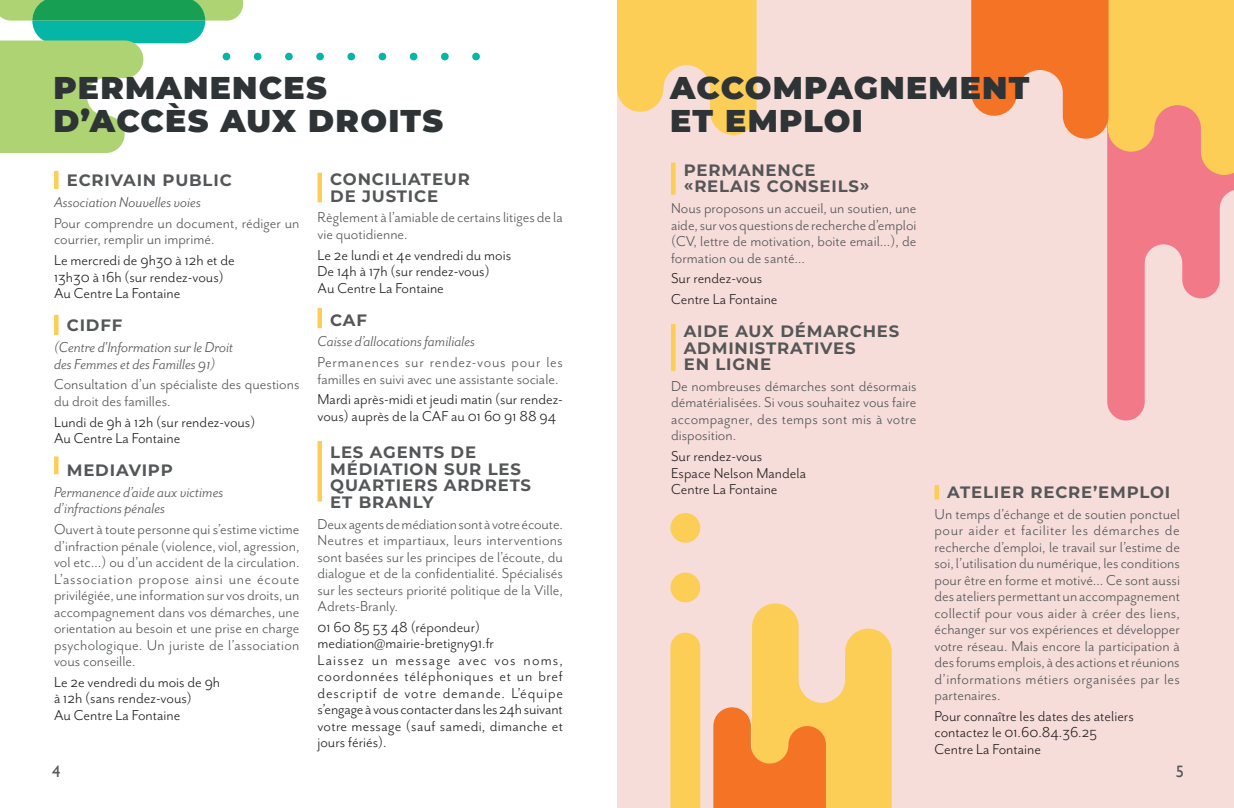
<style>
.page{position:relative;width:1234px;height:808px;background:#fff}
.page>*{position:absolute;margin:0;border:0;box-sizing:border-box;transform-origin:0 0}
.t1{font:900 31.5px/33px "Montserrat";letter-spacing:.04em;color:#2e3336}
.t2{font:16.5px/16.5px "Mr Eaves San OT";color:#545658;text-align:justify}
.t3{font:16.5px/16.5px "Mr Eaves San OT";color:#231f20}
.t4{font:700 16.5px/16.5px "Montserrat";letter-spacing:.05em;color:#545658}
.t5{font:italic 16.5px/16.5px "Mr Eaves San OT";color:#545658}
.t6{font:16.5px "Gill Sans";color:#545658}
</style>
<div class="page">
<div style="left:617px;top:0;width:616px;height:808px;background:#f7ddda"></div>
<svg style="left:1107px;top:175px;width:126px;height:245px;fill:#f27988"></svg>
<hr style="left:54px;top:171px;width:4px;height:18px;background:#fcce56">
<hr style="left:671px;top:162px;width:4px;height:33px;background:#fcce56">
<div style="left:317px;top:173px;width:5px;height:29px;background:#fcce56"></div>
<hr style="left:54px;top:315px;width:4px;height:20px;background:#fcce56">
<hr style="left:671px;top:324px;width:4px;height:47px;background:#fcce56">
<div style="left:317px;top:308px;width:5px;height:20px;background:#fcce56"></div>
<div style="left:317px;top:441px;width:5px;height:60px;background:#fcce56"></div>
<hr style="left:54px;top:456px;width:4px;height:18px;background:#fcce56">
<div style="left:670px;top:572px;width:30px;height:30px;background:#fcce56;border-radius:50%"></div>
<div style="left:670px;top:513px;width:30px;height:30px;background:#fcce56;border-radius:50%"></div>
<div style="left:670px;top:633px;width:30px;height:175px;background:#fcce56"></div>
<div style="left:254px;top:53px;width:7px;height:7px;background:#05b5a6;border-radius:50%"></div>
<div style="left:285px;top:53px;width:8px;height:7px;background:#05b5a6;border-radius:50%"></div>
<div style="left:316px;top:53px;width:8px;height:7px;background:#05b5a6;border-radius:50%"></div>
<div style="left:347px;top:53px;width:8px;height:7px;background:#05b5a6;border-radius:50%"></div>
<div style="left:378px;top:53px;width:8px;height:7px;background:#05b5a6;border-radius:50%"></div>
<div style="left:409px;top:53px;width:8px;height:7px;background:#05b5a6;border-radius:50%"></div>
<div style="left:441px;top:53px;width:7px;height:7px;background:#05b5a6;border-radius:50%"></div>
<div style="left:472px;top:53px;width:8px;height:7px;background:#05b5a6;border-radius:50%"></div>
<svg style="left:0;top:0;width:243px;height:153px"></svg>
<svg style="left:617px;top:0;width:139px;height:135px"></svg>
<svg style="left:971px;top:0;width:262px;height:175px"></svg>
<svg style="left:713px;top:603px;width:178px;height:205px"></svg>
<svg style="left:934px;top:485px;width:4px;height:15px"></svg>
<h1 class="t1" style="left:54px;top:69px;width:391px">PERMANENCES<br>D’ACCÈS AUX DROITS</h1>
<h1 class="t1" style="left:670px;top:69px;width:361px">ACCOMPAGNEMENT<br>ET EMPLOI</h1>
<p class="t4" style="left:67px;top:171px;width:166px">ECRIVAIN PUBLIC</p>
<p class="t5" style="left:54px;top:194px;width:148px">Association Nouvelles voies</p>
<p class="t2" style="left:54px;top:215px;width:247px">Pour comprendre un document, rédiger un courrier, remplir un imprimé.</p>
<p class="t3" style="left:54px;top:252px;width:182px">Le mercredi de 9h30 à 12h et de<br>13h30 à 16h (sur rendez-vous)<br>Au Centre La Fontaine</p>
<p class="t4" style="left:67px;top:316px;width:57px">CIDFF</p>
<p class="t5" style="left:54px;top:339px;width:180px">(Centre d'Information sur le Droit des Femmes et des Familles 91)</p>
<p class="t2" style="left:54px;top:376px;width:247px">Consultation d’un spécialiste des questions du droit des familles.</p>
<p class="t3" style="left:54px;top:414px;width:203px">Lundi de 9h à 12h (sur rendez-vous)<br>Au Centre La Fontaine</p>
<p class="t4" style="left:67px;top:461px;width:107px">MEDIAVIPP</p>
<p class="t5" style="left:54px;top:484px;width:171px">Permanence d’aide aux victimes d’infractions pénales</p>
<p class="t2" style="left:54px;top:521px;width:247px">Ouvert à toute personne qui s’estime victime d’infraction pénale (violence, viol, agression, vol etc…) ou d’un accident de la circulation.<br>L’association propose ainsi une écoute privilégiée, une information sur vos droits, un accompagnement dans vos démarches, une orientation au besoin et une prise en charge psychologique. Un juriste de l’association vous conseille.</p>
<p class="t3" style="left:54px;top:674px;width:168px">Le 2e vendredi du mois de 9h à 12h (sans rendez-vous)<br>Au Centre La Fontaine</p>
<p class="t6" style="left:52px;top:762px;width:10px">4</p>
<p class="t4" style="left:330px;top:170px;width:141px">CONCILIATEUR<br>DE JUSTICE</p>
<p class="t2" style="left:317px;top:209px;width:247px">Règlement à l’amiable de certains litiges de la vie quotidienne.</p>
<p class="t3" style="left:317px;top:247px;width:195px">Le 2e lundi et 4e vendredi du mois<br>De 14h à 17h (sur rendez-vous)<br>Au Centre La Fontaine</p>
<p class="t4" style="left:330px;top:311px;width:38px">CAF</p>
<p class="t5" style="left:317px;top:333px;width:159px">Caisse d’allocations familiales</p>
<p class="t2" style="left:317px;top:354px;width:247px">Permanences sur rendez-vous pour les familles en suivi avec une assistante sociale.</p>
<p class="t3" style="left:317px;top:391px;width:247px">Mardi après-midi et jeudi matin (sur rendez&shy;vous) auprès de la CAF au 01 60 91 88 94</p>
<p class="t4" style="left:330px;top:443px;width:202px">LES AGENTS DE<br>MÉDIATION SUR LES<br>QUARTIERS ARDRETS<br>ET BRANLY</p>
<p class="t2" style="left:317px;top:515px;width:247px">Deux agents de médiation sont à votre écoute.<br>Neutres et impartiaux, leurs interventions sont basées sur les principes de l’écoute, du dialogue et de la confidentialité. Spécialisés sur les secteurs priorité politique de la Ville, Adrets-Branly.</p>
<p class="t3" style="left:317px;top:619px;width:247px">01 60 85 53 48 (répondeur) mediation@mairie-bretigny91.fr<br>Laissez un message avec vos noms, coordonnées téléphoniques et un bref descriptif de votre demande. L’équipe s’engage à vous contacter dans les 24h suivant votre message (sauf samedi, dimanche et jours fériés).</p>
<p class="t4" style="left:683px;top:161px;width:187px">PERMANENCE «RELAIS CONSEILS»</p>
<p class="t2" style="left:671px;top:200px;width:247px">Nous proposons un accueil, un soutien, une aide, sur vos questions de recherche d’emploi (CV, lettre de motivation, boite email…), de formation ou de santé…</p>
<p class="t3" style="left:671px;top:268px;width:108px;line-height:20.7px">Sur rendez-vous<br>Centre La Fontaine</p>
<p class="t4" style="left:683px;top:322px;width:217px">AIDE AUX DÉMARCHES<br>ADMINISTRATIVES<br>EN LIGNE</p>
<p class="t2" style="left:671px;top:378px;width:247px">De nombreuses démarches sont désormais dématérialisées. Si vous souhaitez vous faire accompagner, des temps sont mis à votre disposition.</p>
<p class="t3" style="left:671px;top:448px;width:137px">Sur rendez-vous<br>Espace Nelson Mandela<br>Centre La Fontaine</p>
<p class="t4" style="left:947px;top:483px;width:224px">ATELIER RECRE’EMPLOI</p>
<p class="t2" style="left:934px;top:506px;width:247px">Un temps d’échange et de soutien ponctuel pour aider et faciliter les démarches de recherche d’emploi, le travail sur l’estime de soi, l’utilisation du numérique, les conditions pour être en forme et motivé… Ce sont aussi des ateliers permettant un accompagnement collectif pour vous aider à créer des liens, échanger sur vos expériences et développer votre réseau. Mais encore la participation à des forums emplois, à des actions et réunions d’informations métiers organisées par les partenaires.</p>
<p class="t3" style="left:934px;top:708px;width:201px">Pour connaître les dates des ateliers contactez le 01.60.84.36.25<br>Centre La Fontaine</p>
<p class="t6" style="left:1175px;top:762px;width:10px">5</p>
</div>
